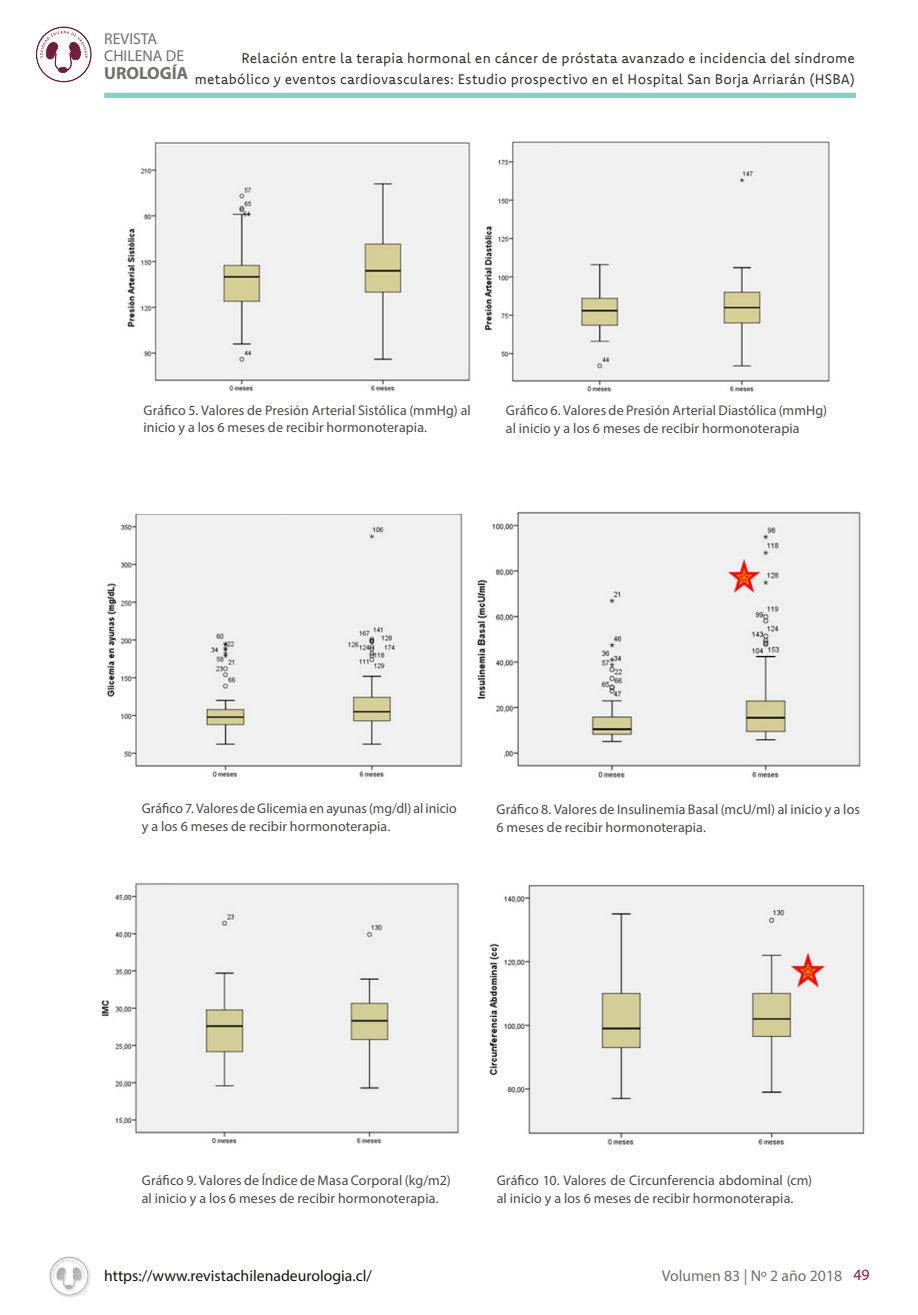
<style>
.page{position:relative;width:918px;height:1315px;background:#fff}
.page>*{position:absolute;margin:0;border:0;box-sizing:border-box;transform-origin:0 0}
.t1{font:700 17.5px "Myriad Pro";color:#6f6f6e}
.t2{font:15.75px "Myriad Pro";color:#141413}
.t3{font:15.75px/17.5px "Myriad Pro";color:#6f6f6e}
.t4{font:14px/17.5px "Myriad Pro";letter-spacing:.005em;color:#494948}
.t5{font:14px/21px "Komet";letter-spacing:.02em;color:#2e2d2c;text-align:right}
.s1{color:#921446}
</style>
<div class="page">
<svg style="left:53px;top:1259px;width:33px;height:30px"></svg>
<svg style="left:40px;top:31px;width:48px;height:42px"></svg>
<div style="left:104px;top:93px;width:752px;height:5px;background:#8bcdcb"></div>
<img style="left:484px;top:142px;width:346px;height:250px">
<img style="left:127px;top:142px;width:344px;height:250px">
<img style="left:107px;top:514px;width:356px;height:263px">
<img style="left:477px;top:512px;width:384px;height:266px">
<img style="left:101px;top:882px;width:358px;height:262px">
<img style="left:489px;top:885px;width:376px;height:260px">
<p class="t3" style="left:104px;top:30px;width:81px">REVISTA<br>CHILENA DE</p>
<p class="t1" style="left:104px;top:62px;width:86px">UROLOGÍA</p>
<p class="t5" style="left:195px;top:47px;width:661px">Relación entre la terapia hormonal en cáncer de próstata avanzado e incidencia del síndrome metabólico y eventos cardiovasculares: Estudio prospectivo en el Hospital San Borja Arriarán (HSBA)</p>
<p class="t4" style="left:143px;top:401px;width:329px">Gráfico 5. Valores de Presión Arterial Sistólica (mmHg) al inicio y a los 6 meses de recibir hormonoterapia.</p>
<p class="t4" style="left:506px;top:402px;width:323px">Gráfico 6. Valores de Presión Arterial Diastólica (mmHg) al inicio y a los 6 meses de recibir hormonoterapia</p>
<p class="t4" style="left:142px;top:799px;width:316px">Gráfico 7. Valores de Glicemia en ayunas (mg/dl) al inicio y a los 6 meses de recibir hormonoterapia.</p>
<p class="t4" style="left:496px;top:800px;width:365px">Gráfico 8. Valores de Insulinemia Basal (mcU/ml) al inicio y a los<br>6 meses de recibir hormonoterapia.</p>
<p class="t4" style="left:142px;top:1171px;width:310px">Gráfico 9. Valores de Índice de Masa Corporal (kg/m2) al inicio y a los 6 meses de recibir hormonoterapia.</p>
<p class="t4" style="left:497px;top:1171px;width:317px">Gráfico 10. Valores de Circunferencia abdominal (cm) al inicio y a los 6 meses de recibir hormonoterapia.</p>
<p class="t2" style="left:104px;top:1265px;width:269px">https://www.revistachilenadeurologia.cl/</p>
<p class="t3" style="left:662px;top:1267px;width:209px">Volumen 83 | Nº 2 año 2018 <span class="s1">49</span></p>
</div>
